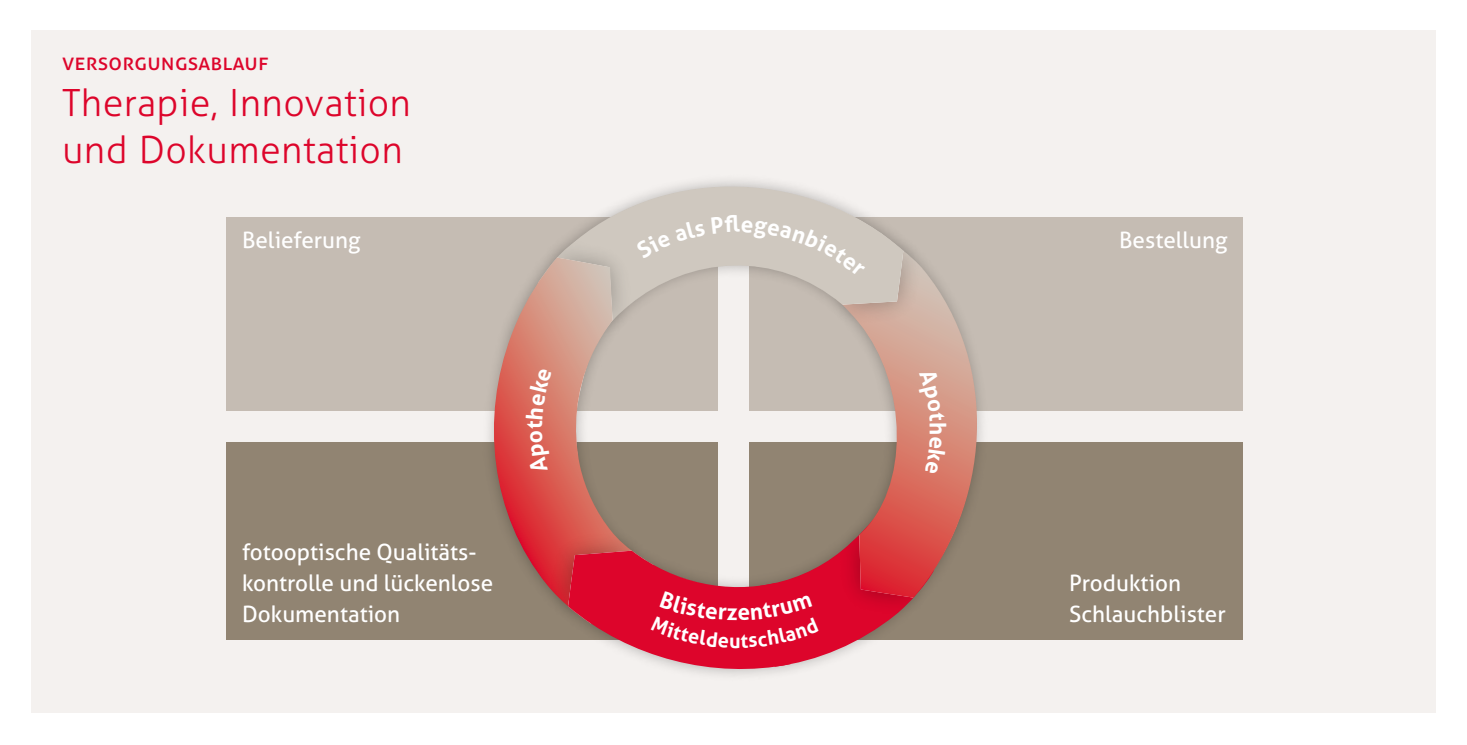
<style>
.page{position:relative;width:1467px;height:745px;background:#fff}
.page>*{position:absolute;margin:0;border:0;box-sizing:border-box;transform-origin:0 0}
.t1{font:300 37.5px/46.5px "Aller";letter-spacing:.01em;color:#dd052b}
.t2{font:22.5px/31px "Aller";color:#fff}
.t3{font:22.5px "Aller";letter-spacing:.01em;color:#dd052b}
.t4{font:700 22.5px "Aller";color:#fff}
</style>
<div class="page">
<div style="left:31px;top:30px;width:1405px;height:682px;background:#f4f1ef"></div>
<div style="left:227px;top:217px;width:491px;height:194px;background:#c5bcb3"></div>
<div style="left:749px;top:217px;width:493px;height:194px;background:#c5bcb3"></div>
<div style="left:227px;top:442px;width:491px;height:197px;background:#918472"></div>
<div style="left:749px;top:442px;width:493px;height:197px;background:#918472"></div>
<svg style="left:867px;top:294px;width:115px;height:281px"></svg>
<img style="left:863px;top:242px;width:83px;height:102px">
<svg style="left:602px;top:180px;width:301px;height:158px"></svg>
<img style="left:550px;top:215px;width:102px;height:123px">
<svg style="left:489px;top:257px;width:157px;height:304px"></svg>
<img style="left:526px;top:511px;width:120px;height:102px">
<svg style="left:568px;top:518px;width:366px;height:158px"></svg>
<svg style="left:919px;top:368px;width:26px;height:53px"></svg>
<svg style="left:925px;top:436px;width:20px;height:38px"></svg>
<svg style="left:526px;top:368px;width:26px;height:106px;background:#d9695b"></svg>
<div style="left:636px;top:221px;width:69px;height:37px;background:#cfc8bf"></div>
<svg style="left:711px;top:214px;width:192px;height:90px"></svg>
<p class="t3" style="left:62px;top:48px;width:208px">versorgungsablauf</p>
<h1 class="t1" style="left:62px;top:80px;width:351px">Therapie, Innovation und Dokumentation</h1>
<p class="t2" style="left:242px;top:224px;width:120px">Belieferung</p>
<p class="t2" style="left:1119px;top:224px;width:110px">Bestellung</p>
<p class="t2" style="left:242px;top:536px;width:253px">fotooptische Qualitäts&shy;kontrolle und lückenlose<br>Dokumentation</p>
<p class="t4" style="left:952px;top:422px;width:15px;rotate:90deg">h</p>
<p class="t2" style="left:1069px;top:567px;width:113px">Produktion</p>
<p class="t2" style="left:1069px;top:598px;width:158px">Schlauchblister</p>
</div>
